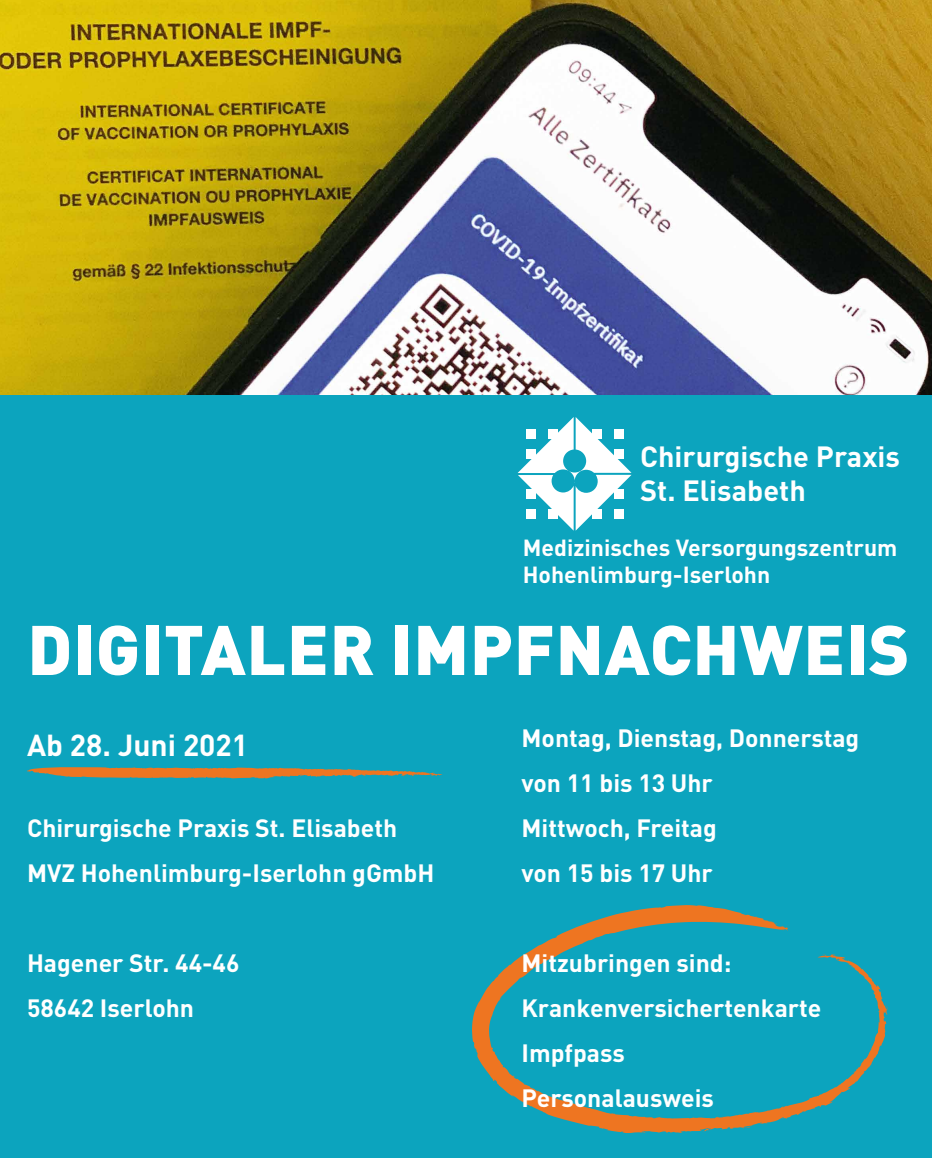
<style>
.page{position:relative;width:932px;height:1158px;background:#fff}
.page>*{position:absolute;margin:0;border:0;box-sizing:border-box;transform-origin:0 0}
.t1{font:900 69px "DIN Pro";letter-spacing:.01em;color:#fff}
.t2{font:700 30px "DIN Pro";color:#fff}
.t3{font:700 28.88px/34.7px "DIN Pro";color:#fff}
.t4{font:700 24.75px/45px "DIN Pro";color:#fff}
.t5{font:700 23.02px/27.7px "DIN Pro";color:#fff}
</style>
<div class="page">
<div style="left:0;top:394px;width:932px;height:764px;background:#0ca4be"></div>
<img style="left:0;top:0;width:932px;height:394px">
<svg style="left:472px;top:905px;width:415px;height:228px"></svg>
<svg style="left:27px;top:767px;width:415px;height:12px"></svg>
<svg style="left:517px;top:417px;width:114px;height:114px"></svg>
<p class="t3" style="left:640px;top:438px;width:261px">Chirurgische Praxis<br>St. Elisabeth</p>
<p class="t5" style="left:523px;top:533px;width:376px">Medizinisches Versorgungszentrum<br>Hohenlimburg-Iserlohn</p>
<h1 class="t1" style="left:27px;top:603px;width:883px">DIGITALER IMPFNACHWEIS</h1>
<p class="t2" style="left:27px;top:725px;width:223px">Ab 28. Juni 2021</p>
<p class="t4" style="left:27px;top:805px;width:409px">Chirurgische Praxis St. Elisabeth<br>MVZ Hohenlimburg-Iserlohn gGmbH</p>
<p class="t4" style="left:27px;top:940px;width:214px">Hagener Str. 44-46<br>58642 Iserlohn</p>
<p class="t4" style="left:521px;top:715px;width:339px">Montag, Dienstag, Donnerstag von 11 bis 13 Uhr<br>Mittwoch, Freitag<br>von 15 bis 17 Uhr</p>
<p class="t4" style="left:521px;top:940px;width:301px">Mitzubringen sind:<br>Krankenversichertenkarte<br>Impfpass<br>Personalausweis</p>
</div>
